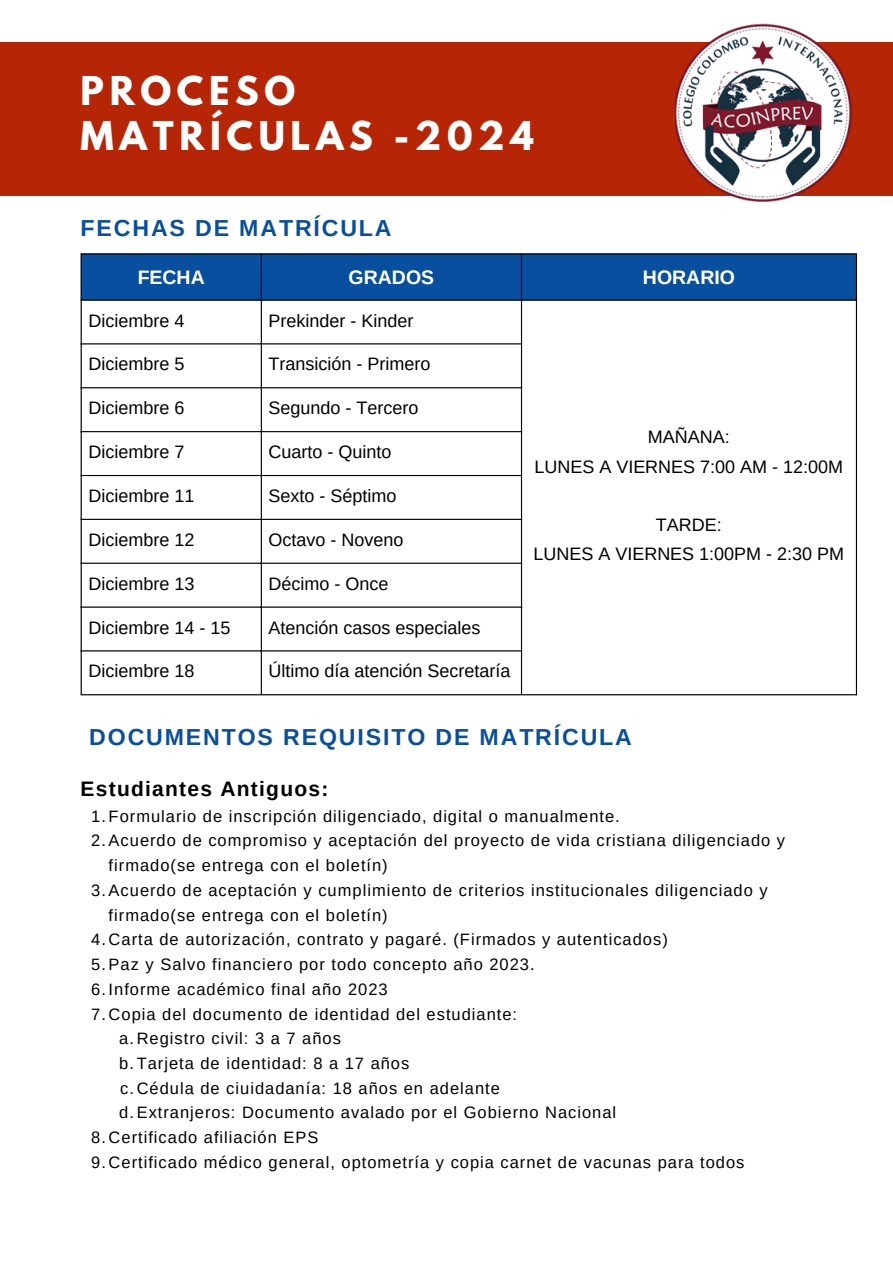
<style>
.page{position:relative;width:893px;height:1264px;background:#fff}
.page>*{position:absolute;margin:0;border:0;box-sizing:border-box;transform-origin:0 0}
.t1{font:700 35.1px/45px "League Spartan";letter-spacing:.16em;color:#fff}
.t2{font:700 23.1px "Arimo";letter-spacing:.08em;color:#084f9f}
.t3{font:700 21px "Arimo";letter-spacing:.06em;color:#000}
.t4{font:700 19.5px "Arimo";color:#fff}
.t5{font:18px "Arimo";color:#000}
.t6{font:16.5px/24.8px "Arimo";letter-spacing:.06em;color:#000}
</style>
<div class="page">
<div style="left:0;top:42px;width:892px;height:153px;background:#b62505"></div>
<img style="left:668px;top:23px;width:191px;height:179px">
<div style="left:82px;top:254px;width:773px;height:45px;background:#084f9f"></div>
<hr style="left:81px;top:254px;width:1px;height:440px;background:#000">
<hr style="left:261px;top:254px;width:1px;height:440px;background:#000">
<hr style="left:521px;top:254px;width:1px;height:440px;background:#000">
<hr style="left:855px;top:254px;width:1px;height:440px;background:#000">
<hr style="left:81px;top:253px;width:775px;height:1px;background:#000">
<hr style="left:81px;top:299px;width:775px;height:1px;background:#000">
<hr style="left:81px;top:343px;width:441px;height:1px;background:#000">
<hr style="left:81px;top:387px;width:441px;height:1px;background:#000">
<hr style="left:81px;top:431px;width:441px;height:1px;background:#000">
<hr style="left:81px;top:475px;width:441px;height:1px;background:#000">
<hr style="left:81px;top:519px;width:441px;height:1px;background:#000">
<hr style="left:81px;top:562px;width:441px;height:2px;background:#000">
<hr style="left:81px;top:606px;width:441px;height:1px;background:#000">
<hr style="left:81px;top:650px;width:441px;height:1px;background:#000">
<hr style="left:81px;top:694px;width:775px;height:1px;background:#000">
<p class="t1" style="left:81px;top:73px;width:454px">PROCESO<br>MATRÍCULAS -2024</p>
<p class="t2" style="left:81px;top:215px;width:312px">FECHAS DE MATRÍCULA</p>
<p class="t4" style="left:138px;top:266px;width:69px">FECHA</p>
<p class="t4" style="left:348px;top:266px;width:87px">GRADOS</p>
<p class="t4" style="left:643px;top:266px;width:93px">HORARIO</p>
<p class="t5" style="left:88px;top:310px;width:97px">Diciembre 4</p>
<p class="t5" style="left:268px;top:310px;width:146px">Prekinder - Kinder</p>
<p class="t5" style="left:88px;top:354px;width:97px">Diciembre 5</p>
<p class="t5" style="left:268px;top:354px;width:163px">Transición - Primero</p>
<p class="t5" style="left:88px;top:398px;width:97px">Diciembre 6</p>
<p class="t5" style="left:268px;top:398px;width:151px">Segundo - Tercero</p>
<p class="t5" style="left:88px;top:442px;width:97px">Diciembre 7</p>
<p class="t5" style="left:268px;top:442px;width:124px">Cuarto - Quinto</p>
<p class="t5" style="left:88px;top:485px;width:107px">Diciembre 11</p>
<p class="t5" style="left:268px;top:485px;width:129px">Sexto - Séptimo</p>
<p class="t5" style="left:88px;top:529px;width:107px">Diciembre 12</p>
<p class="t5" style="left:268px;top:529px;width:136px">Octavo - Noveno</p>
<p class="t5" style="left:88px;top:573px;width:107px">Diciembre 13</p>
<p class="t5" style="left:268px;top:573px;width:121px">Décimo - Once</p>
<p class="t5" style="left:88px;top:617px;width:143px">Diciembre 14 - 15</p>
<p class="t5" style="left:268px;top:617px;width:213px">Atención casos especiales</p>
<p class="t5" style="left:88px;top:661px;width:107px">Diciembre 18</p>
<p class="t5" style="left:268px;top:661px;width:243px">Último día atención Secretaría</p>
<p class="t5" style="left:648px;top:427px;width:83px">MAÑANA:</p>
<p class="t5" style="left:534px;top:456px;width:310px">LUNES A VIERNES 7:00 AM - 12:00M</p>
<p class="t5" style="left:656px;top:515px;width:67px">TARDE:</p>
<p class="t5" style="left:533px;top:544px;width:312px">LUNES A VIERNES 1:00PM - 2:30 PM</p>
<p class="t2" style="left:89px;top:723px;width:544px">DOCUMENTOS REQUISITO DE MATRÍCULA</p>
<p class="t3" style="left:81px;top:776px;width:249px">Estudiantes Antiguos:</p>
<p class="t6" style="left:91px;top:803px;width:530px">1.Formulario de inscripción diligenciado, digital o manualmente.</p>
<p class="t6" style="left:109px;top:828px;width:678px;text-indent:-17px">2.Acuerdo de compromiso y aceptación del proyecto de vida cristiana diligenciado y firmado(se entrega con el boletín)</p>
<p class="t6" style="left:109px;top:877px;width:660px;text-indent:-17px">3.Acuerdo de aceptación y cumplimiento de criterios institucionales diligenciado y firmado(se entrega con el boletín)</p>
<p class="t6" style="left:91px;top:927px;width:578px">4.Carta de autorización, contrato y pagaré. (Firmados y autenticados)</p>
<p class="t6" style="left:91px;top:951px;width:445px">5.Paz y Salvo financiero por todo concepto año 2023.</p>
<p class="t6" style="left:91px;top:976px;width:298px">6.Informe académico final año 2023</p>
<p class="t6" style="left:91px;top:1001px;width:427px">7.Copia del documento de identidad del estudiante:</p>
<p class="t6" style="left:119px;top:1026px;width:223px">a.Registro civil: 3 a 7 años</p>
<p class="t6" style="left:119px;top:1050px;width:291px">b.Tarjeta de identidad: 8 a 17 años</p>
<p class="t6" style="left:120px;top:1075px;width:381px">c.Cédula de ciuidadanía: 18 años en adelante</p>
<p class="t6" style="left:119px;top:1100px;width:498px">d.Extranjeros: Documento avalado por el Gobierno Nacional</p>
<p class="t6" style="left:91px;top:1125px;width:229px">8.Certificado afiliación EPS</p>
<p class="t6" style="left:91px;top:1149px;width:654px">9.Certificado médico general, optometría y copia carnet de vacunas para todos</p>
</div>
